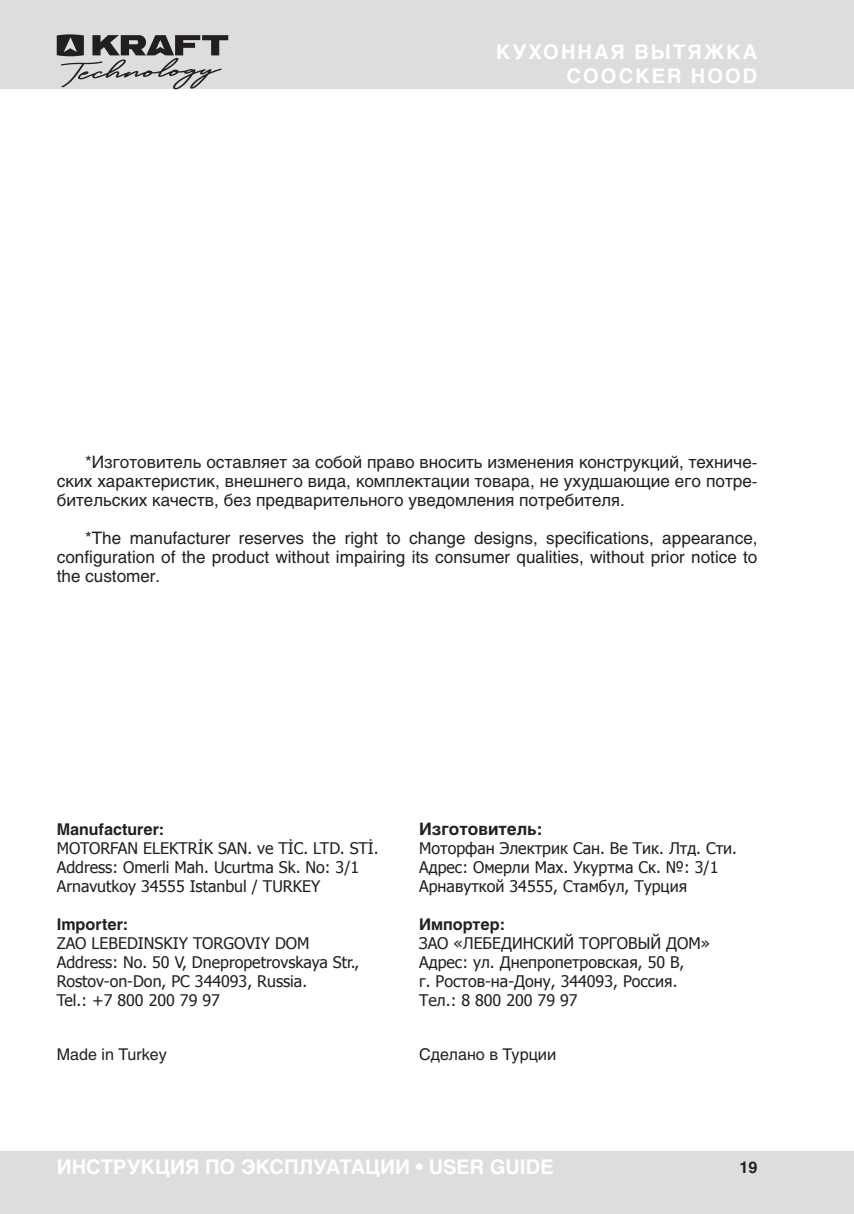
<style>
.page{position:relative;width:854px;height:1214px;background:#fff}
.page>*{position:absolute;margin:0;border:0;box-sizing:border-box;transform-origin:0 0}
.t1{font:700 20px "Helios";color:#fff}
.t2{font:700 20px/24px "Helios";letter-spacing:.1em;color:#fff;text-align:right}
.t3{font:17px/19px "Helios";color:#231f20;text-align:justify}
.t4{font:700 17px "Helios";color:#231f20}
.t5{font:16px/19px "Tahoma";color:#231f20}
.t6{font:700 16px "Helios";color:#231f20}
.t7{font:16px "Helios";color:#231f20}
</style>
<div class="page">
<div style="left:0;top:0;width:853px;height:88px;background:#dcdddf"></div>
<div style="left:0;top:1151px;width:853px;height:62px;background:#dcdddf"></div>
<svg style="left:57px;top:34px;width:171px;height:55px"></svg>
<p class="t2" style="left:496px;top:39px;width:263px">КУХОННАЯ ВЫТЯЖКА<br>СOOCKER HOOD</p>
<p class="t3" style="left:57px;top:452px;width:702px;text-indent:28px">*Изготовитель оставляет за собой право вносить изменения конструкций, техниче&shy;ских характеристик, внешнего вида, комплектации товара, не ухудшающие его потре&shy;бительских качеств, без предварительного уведомления потребителя.</p>
<p class="t3" style="left:57px;top:528px;width:702px;text-indent:28px">*The manufacturer reserves the right to change designs, specifications, appearance, configuration of the product without impairing its consumer qualities, without prior notice to the customer.</p>
<p class="t6" style="left:57px;top:819px;width:109px">Manufacturer:</p>
<p class="t5" style="left:57px;top:837px;width:323px">MOTORFAN ELEKTRİK SAN. ve TİC. LTD. STİ.<br>Address: Omerli Mah. Ucurtma Sk. No: 3/1<br>Arnavutkoy 34555 Istanbul / TURKEY</p>
<p class="t6" style="left:57px;top:915px;width:73px">Importer:</p>
<p class="t5" style="left:57px;top:933px;width:304px">ZAO LEBEDINSKIY TORGOVIY DOM<br>Address: No. 50 V, Dnepropetrovskaya Str.,<br>Rostov-on-Don, PC 344093, Russia.<br>Tel.: +7 800 200 79 97</p>
<p class="t7" style="left:57px;top:1044px;width:112px">Made in Turkey</p>
<p class="t4" style="left:419px;top:819px;width:125px">Изготовитель:</p>
<p class="t5" style="left:419px;top:838px;width:319px">Моторфан Электрик Сан. Ве Тик. Лтд. Сти.<br>Адрес: Омерли Мах. Укуртма Ск. №: 3/1<br>Арнавуткой 34555, Стамбул, Турция</p>
<p class="t6" style="left:419px;top:915px;width:87px">Импортер:</p>
<p class="t5" style="left:419px;top:933px;width:292px">ЗАО «ЛЕБЕДИНСКИЙ ТОРГОВЫЙ ДОМ»<br>Адрес: ул. Днепропетровская, 50 В,<br>г. Ростов-на-Дону, 344093, Россия.<br>Тел.: 8 800 200 79 97</p>
<p class="t7" style="left:419px;top:1044px;width:138px">Cделано в Турции</p>
<p class="t1" style="left:57px;top:1155px;width:498px">ИНСТРУКЦИЯ ПО ЭКСПЛУАТАЦИИ • USER GUIDE</p>
<p class="t6" style="left:739px;top:1157px;width:19px">19</p>
</div>
